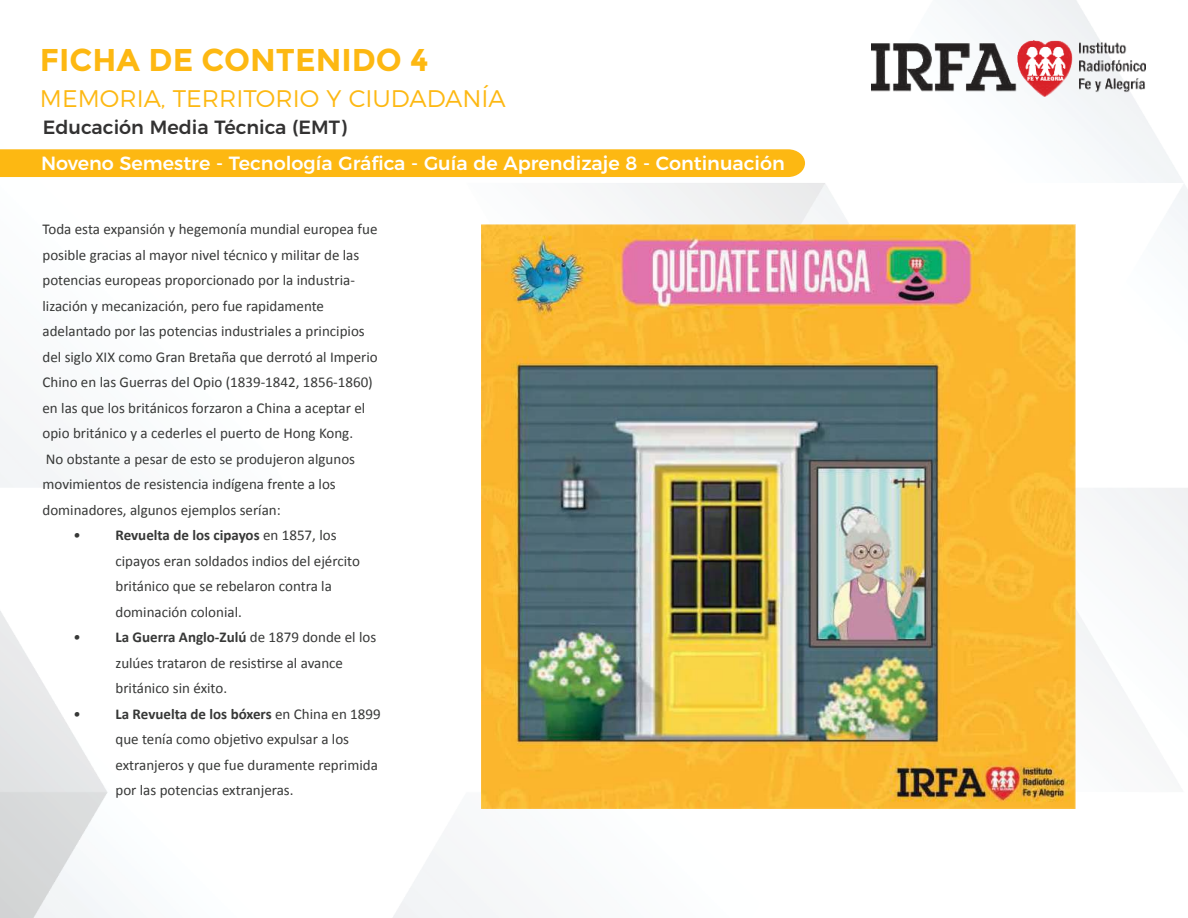
<style>
.page{position:relative;width:1188px;height:918px;background:#fff}
.page>*{position:absolute;margin:0;border:0;box-sizing:border-box;transform-origin:0 0}
.t1{font:700 31.5px "Montserrat";color:#fdb812}
.t2{font:300 24px "Montserrat";color:#fdb812}
.t3{font:500 19.2px "Montserrat";color:#fff}
.t4{font:500 19.2px "Montserrat";color:#333232}
.t5{font:15px/25.5px "Calibri";color:#373837}
.t6{font:italic 15px "Calibri";color:#373837}
.s1{font-weight:700}
</style>
<div class="page">
<img style="left:0;top:0;width:1188px;height:918px">
<img style="left:872px;top:41px;width:274px;height:55px">
<img style="left:481px;top:224px;width:594px;height:584px">
<div style="left:0;top:149px;width:805px;height:28px;background:#fdb812"></div>
<h1 class="t1" style="left:40px;top:41px;width:390px">FICHA DE CONTENIDO 4</h1>
<h2 class="t2" style="left:40px;top:85px;width:467px">MEMORIA, TERRITORIO Y CIUDADANÍA</h2>
<p class="t4" style="left:43px;top:119px;width:305px">Educación Media Técnica (EMT)</p>
<p class="t3" style="left:41px;top:155px;width:745px">Noveno Semestre - Tecnología Gráfica - Guía de Aprendizaje 8 - Continuación</p>
<p class="t5" style="left:43px;top:217px;width:337px">Toda esta expansión y hegemonía mundial europea fue posible gracias al mayor nivel técnico y militar de las potencias europeas proporcionado por la industria&shy;lización y mecanización, pero fue rapidamente adelantado por las potencias industriales a principios del siglo XIX como Gran Bretaña que derrotó al Imperio Chino en las Guerras del Opio (1839-1842, 1856-1860) en las que los británicos forzaron a China a aceptar el opio británico y a cederles el puerto de Hong Kong.<br>No obstante a pesar de esto se produjeron algunos movimientos de resistencia indígena frente a los dominadores, algunos ejemplos serían:</p>
<p class="t6" style="left:73px;top:526px;width:9px">ï</p>
<p class="t5" style="left:115px;top:523px;width:267px"><span class="s1">Revuelta de los cipayos</span> en 1857, los cipayos eran soldados indios del ejército británico que se rebelaron contra la dominación colonial.<br><span class="s1">La Guerra Anglo-Zulú</span> de 1879 donde el los zulúes trataron de resistirse al avance británico sin éxito.<br><span class="s1">La Revuelta de los bóxers</span> en China en 1899 que tenía como objetivo expulsar a los extranjeros y que fue duramente reprimida por las potencias extranjeras.</p>
<p class="t6" style="left:73px;top:628px;width:9px">ï</p>
<p class="t6" style="left:73px;top:705px;width:9px">ï</p>
</div>
